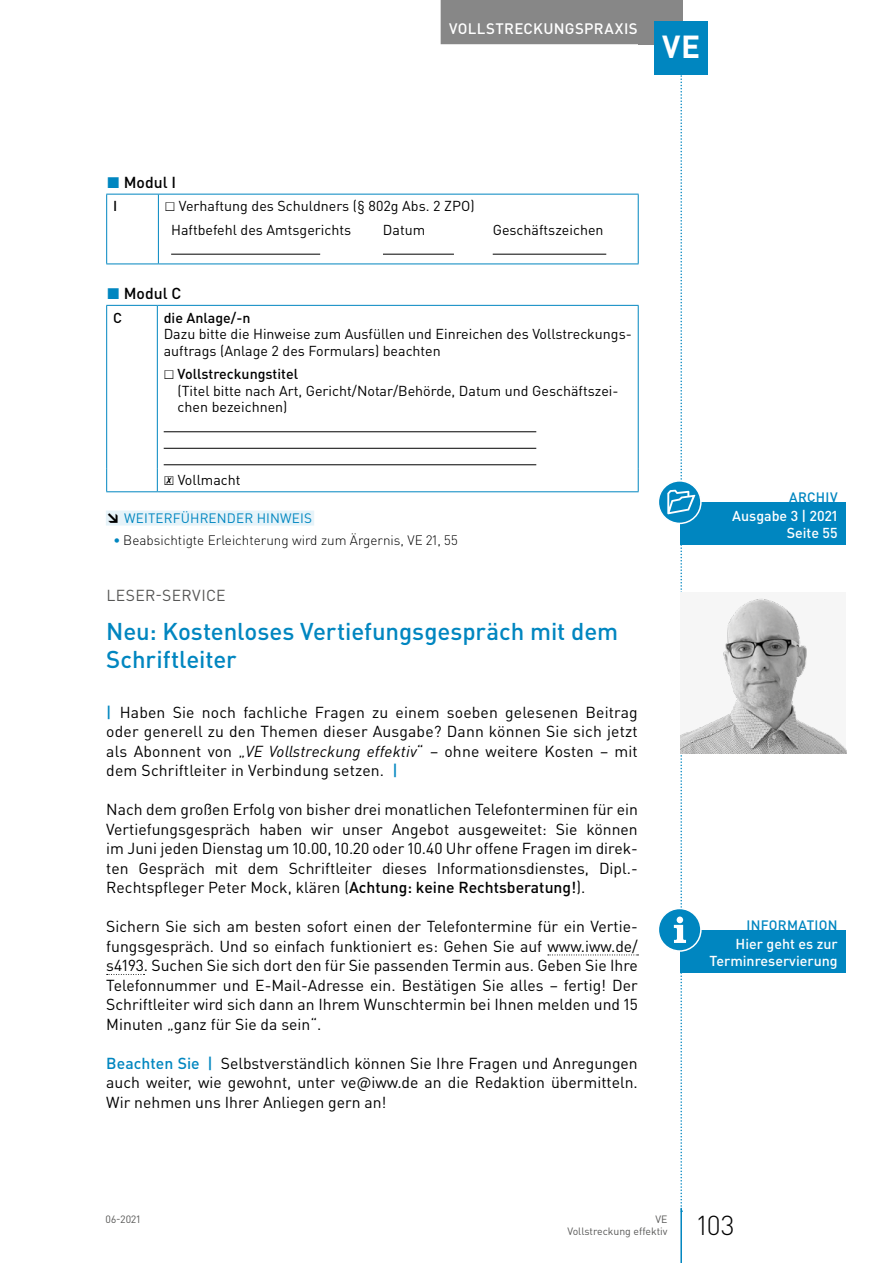
<style>
.page{position:relative;width:893px;height:1263px;background:#fff}
.page>*{position:absolute;margin:0;border:0;box-sizing:border-box;transform-origin:0 0}
.t1{font:700 31.5px "DIN Pro";color:#fff}
.t2{font:300 27px "DIN Pro";color:#000}
.t3{font:500 24px/28.5px "DIN Pro";letter-spacing:-.005em;color:#0086c0}
.t4{font:15.75px/19.5px "DIN Pro";color:#000;text-align:justify}
.t5{font:500 15.75px "DIN Pro";letter-spacing:.005em;color:#000}
.t6{font:15.75px "DIN Pro";letter-spacing:.015em;color:#575756}
.t7{font:500 15px "DIN Pro";letter-spacing:.025em;color:#fff}
.t8{font:14.25px/16.5px "DIN Pro";color:#000}
.t9{font:500 14.25px/17.2px "DIN Pro";color:#fff;text-align:right}
.t10{font:500 14.25px "DIN Pro";color:#000}
.t11{font:300 13.5px "DIN Pro";color:#000}
.t12{font:13.5px "DIN Pro";letter-spacing:.01em;color:#0086c0}
.t13{font:500 13.5px "DIN Pro";color:#0086c0}
.t14{font:10.5px/12.8px "DIN Pro";color:#575756;text-align:right}
.s1{color:#0086c0}
.s2{font-family:"Arial Unicode MS"}
.s3{font-weight:500}
.s4{font-weight:900;color:#000}
.s5{font-weight:500;color:#0086c0}
.s6{font-style:italic}
</style>
<div class="page">
<div style="left:638px;top:0;width:44px;height:44px;background:#878787"></div>
<hr style="left:680px;top:1208px;width:2px;height:55px;background:#0086c0">
<div style="left:441px;top:0;width:205px;height:44px;background:#878787"></div>
<div style="left:655px;top:21px;width:53px;height:53px;background:#0086c0"></div>
<div style="left:106px;top:511px;width:208px;height:15px;background:#e6f3f9"></div>
<hr style="left:106px;top:194px;width:1px;height:70px;background:#0086c0">
<hr style="left:106px;top:264px;width:52px;height:1px;background:#0086c0">
<hr style="left:638px;top:194px;width:1px;height:70px;background:#0086c0">
<hr style="left:158px;top:264px;width:481px;height:1px;background:#0086c0">
<svg style="left:107px;top:194px;width:531px;height:70px"></svg>
<hr style="left:171px;top:254px;width:149px;height:1px;background:#000">
<hr style="left:383px;top:254px;width:71px;height:1px;background:#000">
<hr style="left:493px;top:254px;width:113px;height:1px;background:#000">
<svg style="left:107px;top:362px;width:531px;height:106px"></svg>
<hr style="left:106px;top:305px;width:51px;height:1px;background:#0086c0">
<hr style="left:106px;top:306px;width:1px;height:56px;background:#0086c0">
<hr style="left:106px;top:362px;width:1px;height:106px;background:#0086c0">
<svg style="left:106px;top:468px;width:1px;height:23px"></svg>
<hr style="left:106px;top:491px;width:51px;height:1px;background:#0086c0">
<hr style="left:157px;top:305px;width:482px;height:1px;background:#0086c0">
<hr style="left:157px;top:306px;width:1px;height:56px;background:#0086c0">
<hr style="left:638px;top:306px;width:1px;height:56px;background:#0086c0">
<hr style="left:157px;top:362px;width:1px;height:106px;background:#0086c0">
<hr style="left:638px;top:362px;width:1px;height:106px;background:#0086c0">
<svg style="left:157px;top:468px;width:1px;height:23px"></svg>
<svg style="left:638px;top:468px;width:1px;height:23px"></svg>
<hr style="left:157px;top:491px;width:482px;height:1px;background:#0086c0">
<hr style="left:164px;top:431px;width:372px;height:1px;background:#000">
<hr style="left:164px;top:448px;width:372px;height:1px;background:#000">
<hr style="left:164px;top:464px;width:372px;height:1px;background:#000">
<div style="left:680px;top:502px;width:166px;height:43px;background:#0086c0"></div>
<svg style="left:658px;top:481px;width:43px;height:42px"></svg>
<div style="left:658px;top:480px;width:44px;height:44px;border:2px solid #fff;border-radius:50%"></div>
<svg style="left:548px;top:954px;width:90px;height:1px"></svg>
<svg style="left:107px;top:974px;width:38px;height:1px"></svg>
<div style="left:680px;top:592px;width:166px;height:162px;background:#f6f6f6"></div>
<img style="left:695px;top:599px;width:151px;height:155px">
<div style="left:680px;top:930px;width:166px;height:43px;background:#0086c0"></div>
<svg style="left:658px;top:908px;width:43px;height:43px"></svg>
<div style="left:658px;top:908px;width:44px;height:44px;border:2px solid #fff;border-radius:50%"></div>
<svg style="left:667px;top:0;width:28px;height:1212px"></svg>
<p class="t7" style="left:449px;top:18px;width:190px">Vollstreckungspraxis</p>
<h1 class="t1" style="left:662px;top:26px;width:40px">VE</h1>
<p class="t5" style="left:107px;top:172px;width:68px"><span class="s1">◼</span> Modul I</p>
<p class="t10" style="left:113px;top:197px;width:3px">I</p>
<p class="t8" style="left:171px;top:194px;width:305px;line-height:23.2px;text-indent:-6px"><span class="s2">☐</span> Verhaftung des Schuldners (§ 802g Abs. 2 ZPO)<br>Haftbefehl des Amtsgerichts</p>
<p class="t8" style="left:383px;top:221px;width:44px">Datum</p>
<p class="t8" style="left:493px;top:221px;width:112px">Geschäftszeichen</p>
<p class="t5" style="left:107px;top:283px;width:74px"><span class="s1">◼</span> Modul C</p>
<p class="t10" style="left:113px;top:308px;width:9px">C</p>
<p class="t10" style="left:164px;top:308px;width:88px">die Anlage/-n</p>
<p class="t8" style="left:164px;top:325px;width:470px">Dazu bitte die Hinweise zum Ausfüllen und Einreichen des Vollstreckungs&shy;auftrags (Anlage 2 des Formulars) beachten</p>
<p class="t8" style="left:178px;top:365px;width:442px;text-indent:-14px"><span class="s2">☐</span> <span class="s3">Vollstreckungstitel<br></span>(Titel bitte nach Art, Gericht/Notar/Behörde, Datum und Geschäftszei&shy;chen bezeichnen)</p>
<p class="t8" style="left:164px;top:471px;width:78px"><span class="s2">☒</span> Vollmacht</p>
<p class="t12" style="left:106px;top:509px;width:207px"><span class="s4">↘</span> WEITERFÜHRENDER HINWEIS</p>
<p class="t11" style="left:114px;top:531px;width:346px"><span class="s5">•</span> Beabsichtigte Erleichterung wird zum Ärgernis, VE 21, 55</p>
<p class="t6" style="left:106px;top:584px;width:121px">LESER-SERVICE</p>
<h3 class="t3" style="left:106px;top:616px;width:513px">Neu: Kostenloses Vertiefungsgespräch mit dem<br>Schriftleiter</h3>
<p class="t4" style="left:106px;top:702px;width:533px"><span class="s5">|</span> Haben Sie noch fachliche Fragen zu einem soeben gelesenen Beitrag oder generell zu den Themen dieser Ausgabe? Dann können Sie sich jetzt als Abonnent von „<span class="s6">VE Vollstreckung effektiv</span>“ – ohne weitere Kosten – mit dem Schriftleiter in Verbindung setzen. <span class="s5">|</span></p>
<p class="t4" style="left:106px;top:799px;width:533px">Nach dem großen Erfolg von bisher drei monatlichen Telefonterminen für ein Vertiefungsgespräch haben wir unser Angebot ausgeweitet: Sie können im Juni jeden Dienstag um 10.00, 10.20 oder 10.40 Uhr offene Fragen im direk&shy;ten Gespräch mit dem Schriftleiter dieses Informationsdienstes, Dipl.- Rechtspfleger Peter Mock, klären (<span class="s3">Achtung: keine Rechtsberatung!</span>).</p>
<p class="t4" style="left:106px;top:916px;width:533px">Sichern Sie sich am besten sofort einen der Telefontermine für ein Vertie&shy;fungsgespräch. Und so einfach funktioniert es: Gehen Sie auf www.iww.de/ s4193. Suchen Sie sich dort den für Sie passenden Termin aus. Geben Sie Ihre Telefonnummer und E-Mail-Adresse ein. Bestätigen Sie alles – fertig! Der Schriftleiter wird sich dann an Ihrem Wunschtermin bei Ihnen melden und 15<br>Minuten „ganz für Sie da sein“.</p>
<p class="t4" style="left:106px;top:1053px;width:533px"><span class="s5">Beachten Sie |</span> Selbstverständlich können Sie Ihre Fragen und Anregungen auch weiter, wie gewohnt, unter ve@iww.de an die Redaktion übermitteln.<br>Wir nehmen uns Ihrer Anliegen gern an!</p>
<p class="t13" style="left:789px;top:488px;width:10px">ARC</p>
<p class="t13" style="left:816px;top:488px;width:23px">HIV</p>
<p class="t9" style="left:732px;top:506px;width:107px">Ausgabe 3 | 2021<br>Seite 55</p>
<p class="t13" style="left:746px;top:916px;width:61px">IN FORMATION</p>
<p class="t9" style="left:709px;top:934px;width:130px">Hier geht es zur<br>Terminreservierung</p>
<p class="t14" style="left:106px;top:1212px;width:36px">06-2021</p>
<p class="t14" style="left:567px;top:1212px;width:102px">VE<br>Vollstreckung effektiv</p>
<h2 class="t2" style="left:697px;top:1207px;width:38px">103</h2>
</div>
